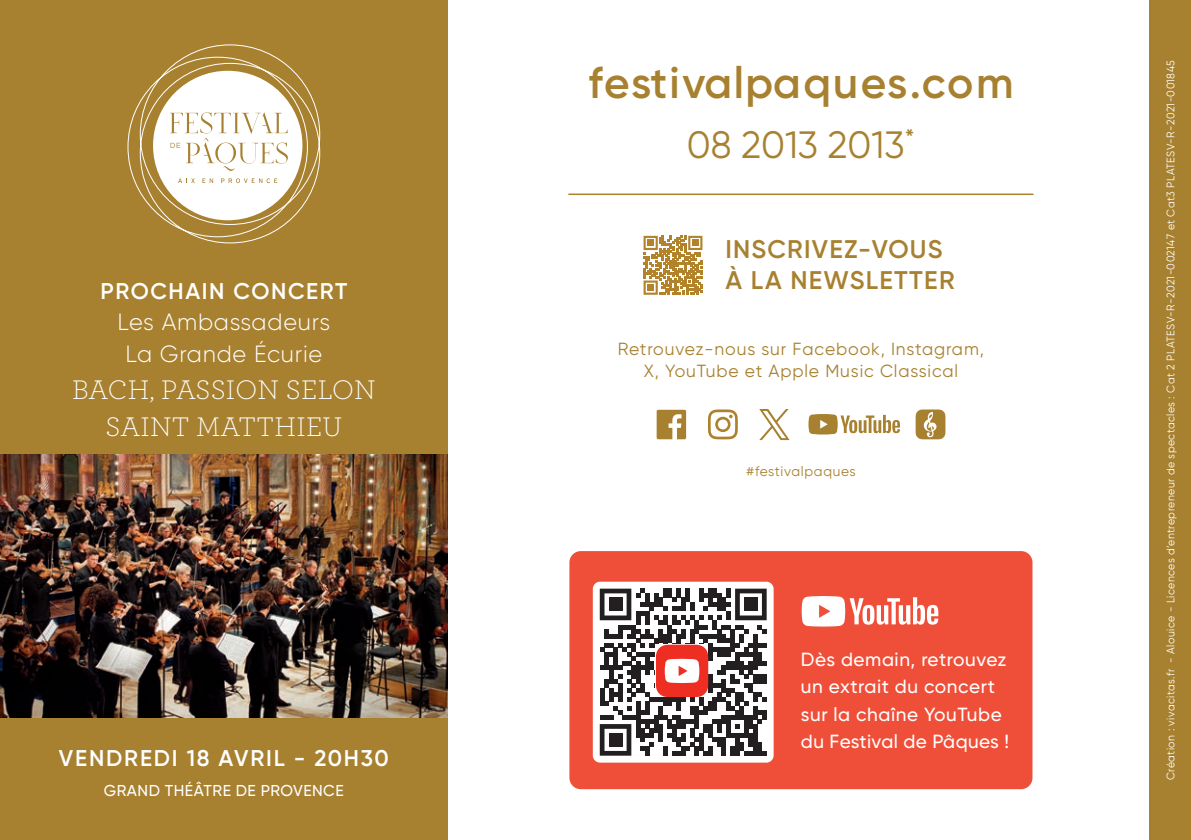
<style>
.page{position:relative;width:1191px;height:840px;background:#fff}
.page>*{position:absolute;margin:0;border:0;box-sizing:border-box;transform-origin:0 0}
.t1{font:600 44px "Gilroy";letter-spacing:.03em;color:#a78130}
.t2{font:38px "Gilroy";color:#a78130}
.t3{font:300 28.2px/37.2px "Archer";letter-spacing:.01em;color:#fff;text-align:center}
.t4{font:600 25.4px/30.6px "Gilroy";letter-spacing:.05em;color:#a78130}
.t5{font:300 23.4px/31.6px "Gilroy";letter-spacing:.03em;color:#fff;text-align:center}
.t6{font:600 22.8px "Gilroy";letter-spacing:.07em;color:#fff}
.t7{font:500 19px/27.6px "Gilroy";letter-spacing:.03em;color:#fff}
.t8{font:17.6px/22.6px "Gilroy";letter-spacing:.05em;color:#a78130;text-align:center}
.t9{font:500 15.8px "Gilroy";letter-spacing:.03em;color:#fff}
.t10{font:13.8px "Gilroy";letter-spacing:.05em;color:#a78130}
.t11{font:11px "Gilroy";letter-spacing:.04em;color:#fff;scale:.96 1}
</style>
<div class="page">
<div style="left:1149px;top:0;width:42px;height:839px;background:#a78130"></div>
<div style="left:0;top:0;width:450px;height:839px;background:#a78130"></div>
<img style="left:0;top:454px;width:448px;height:262px">
<div style="left:448px;top:0;width:32px;height:839px;background:#fff"></div>
<svg style="left:643px;top:235px;width:60px;height:60px"></svg>
<svg style="left:643px;top:236px;width:59px;height:58px"></svg>
<hr style="left:568px;top:193px;width:465px;height:2px;background:#a78130">
<svg style="left:127px;top:44px;width:194px;height:200px"></svg>
<svg style="left:808px;top:414px;width:92px;height:20px"></svg>
<svg style="left:656px;top:409px;width:30px;height:30px"></svg>
<svg style="left:708px;top:409px;width:30px;height:30px"></svg>
<svg style="left:759px;top:409px;width:30px;height:31px"></svg>
<svg style="left:915px;top:409px;width:30px;height:30px"></svg>
<div style="left:569px;top:550px;width:463px;height:238px;background:#ef4f38;border-radius:11px"></div>
<div style="left:593px;top:581px;width:180px;height:181px;background:#fff;border-radius:7px"></div>
<svg style="left:600px;top:588px;width:166px;height:167px"></svg>
<svg style="left:801px;top:596px;width:137px;height:30px"></svg>
<h3 class="t6" style="left:100px;top:276px;width:248px">PROCHAIN CONCERT</h3>
<h3 class="t5" style="left:117px;top:305px;width:214px">Les Ambassadeurs<br>La Grande Écurie</h3>
<h3 class="t3" style="left:72px;top:369px;width:305px">BACH, PASSION SELON<br>SAINT MATTHIEU</h3>
<h3 class="t6" style="left:59px;top:743px;width:331px">VENDREDI 18 AVRIL - 20H30</h3>
<h3 class="t9" style="left:104px;top:780px;width:241px">GRAND THÉÂTRE DE PROVENCE</h3>
<h1 class="t1" style="left:588px;top:56px;width:426px">festivalpaques.com</h1>
<h2 class="t2" style="left:687px;top:121px;width:230px">08 2013 2013<sup>*</sup></h2>
<h3 class="t4" style="left:725px;top:234px;width:231px">INSCRIVEZ-VOUS<br>À LA NEWSLETTER</h3>
<h3 class="t8" style="left:618px;top:337px;width:367px">Retrouvez-nous sur Facebook, Instagram,<br>X, YouTube et Apple Music Classical</h3>
<p class="t10" style="left:746px;top:462px;width:111px">#festivalpaques</p>
<h3 class="t7" style="left:801px;top:644px;width:210px">Dès demain, retrouvez un extrait du concert sur la chaîne YouTube du Festival de Pâques !</h3>
<p class="t11" style="left:1164px;top:779px;width:751px;rotate:-90deg">Création : vivacitas.fr - Alouice - Licences d’entrepreneur de spectacles : Cat 2 PLATESV-R-2021-002147 et Cat3 PLATESV-R-2021-001845</p>
</div>
